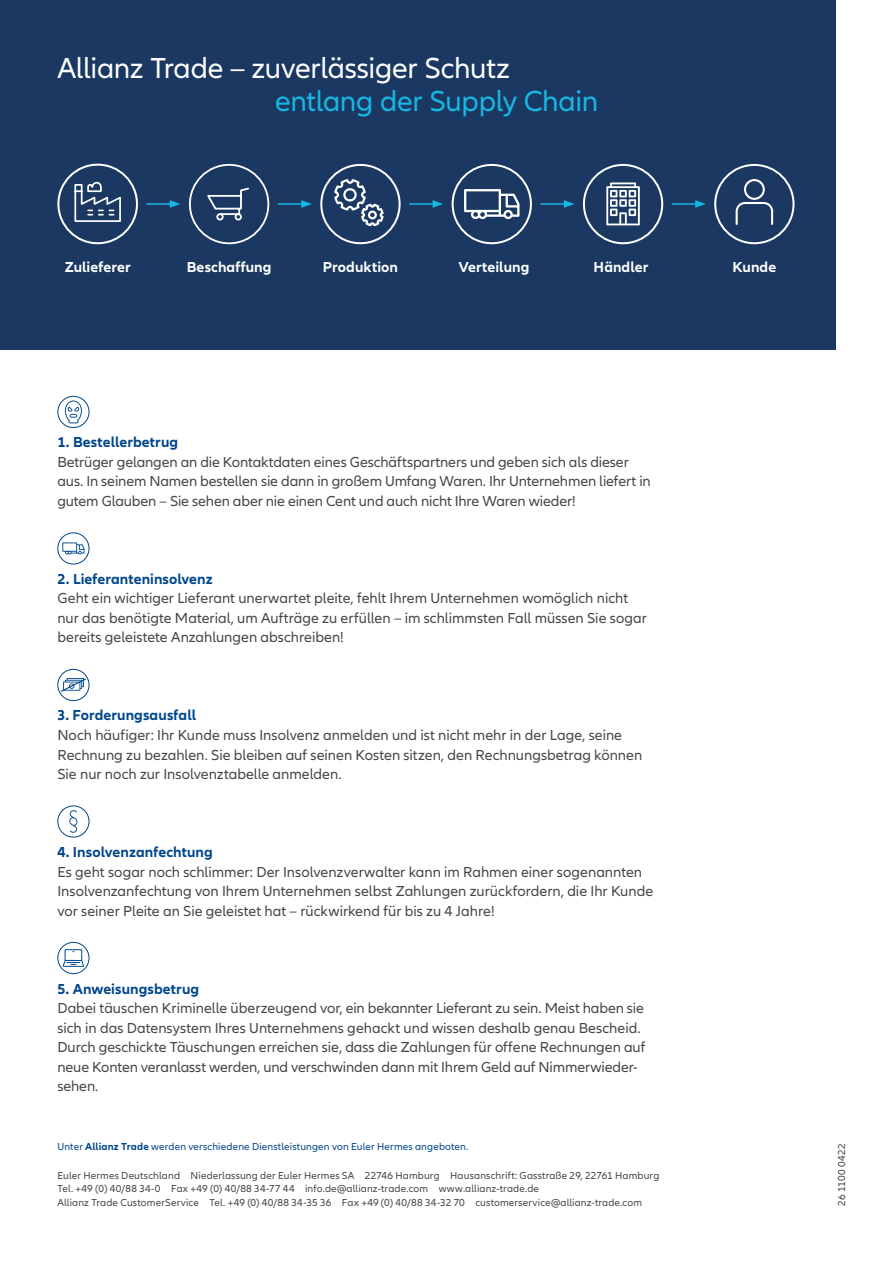
<style>
.page{position:relative;width:893px;height:1263px;background:#fff}
.page>*{position:absolute;margin:0;border:0;box-sizing:border-box;transform-origin:0 0}
.t1{font:30px "Allianz Neo";letter-spacing:-.01em;color:#fff}
.t2{font:30px "Allianz Neo";letter-spacing:-.015em;color:#16b8e3}
.t3{font:15px/19.5px "Allianz Neo";color:#454647}
.t4{font:700 15px "Allianz Neo";letter-spacing:.005em;color:#01468c}
.t5{font:700 15px "Allianz Neo";letter-spacing:.005em;color:#fff}
.t6{font:10.5px/13.5px "Allianz Neo";letter-spacing:.015em;color:#454647}
.t7{font:10.5px "Allianz Neo";letter-spacing:.015em;color:#01468c}
.s1{font-weight:700}
</style>
<div class="page">
<svg style="left:65px;top:400px;width:17px;height:23px"></svg>
<div style="left:57px;top:396px;width:32px;height:32px;border:1px solid #01468c;border-radius:50%"></div>
<svg style="left:62px;top:542px;width:22px;height:12px"></svg>
<div style="left:57px;top:532px;width:32px;height:32px;border:1px solid #01468c;border-radius:50%"></div>
<svg style="left:59px;top:677px;width:28px;height:16px"></svg>
<div style="left:57px;top:669px;width:32px;height:32px;border:1px solid #01468c;border-radius:50%"></div>
<svg style="left:69px;top:810px;width:8px;height:23px"></svg>
<div style="left:57px;top:805px;width:32px;height:32px;border:1px solid #01468c;border-radius:50%"></div>
<svg style="left:63px;top:949px;width:21px;height:18px"></svg>
<div style="left:57px;top:942px;width:32px;height:32px;border:1px solid #01468c;border-radius:50%"></div>
<div style="left:0;top:0;width:836px;height:350px;background:#1a3862"></div>
<svg style="left:464px;top:189px;width:55px;height:30px"></svg>
<div style="left:452px;top:164px;width:80px;height:80px;border:2px solid #fff;border-radius:50%"></div>
<div style="left:57px;top:164px;width:81px;height:80px;border:2px solid #fff;border-radius:50%"></div>
<svg style="left:74px;top:181px;width:47px;height:41px"></svg>
<div style="left:189px;top:164px;width:80px;height:80px;border:2px solid #fff;border-radius:50%"></div>
<svg style="left:207px;top:187px;width:43px;height:34px"></svg>
<div style="left:320px;top:164px;width:81px;height:80px;border:2px solid #fff;border-radius:50%"></div>
<svg style="left:334px;top:179px;width:50px;height:47px"></svg>
<div style="left:583px;top:164px;width:80px;height:80px;border:2px solid #fff;border-radius:50%"></div>
<svg style="left:606px;top:182px;width:34px;height:43px"></svg>
<div style="left:714px;top:164px;width:80px;height:80px;border:2px solid #fff;border-radius:50%"></div>
<svg style="left:736px;top:179px;width:37px;height:46px"></svg>
<hr style="left:146px;top:203px;width:26px;height:2px;background:#16b8e3">
<svg style="left:170px;top:200px;width:10px;height:8px"></svg>
<hr style="left:278px;top:203px;width:26px;height:2px;background:#16b8e3">
<svg style="left:301px;top:200px;width:11px;height:8px"></svg>
<hr style="left:409px;top:203px;width:26px;height:2px;background:#16b8e3">
<svg style="left:433px;top:200px;width:10px;height:8px"></svg>
<hr style="left:540px;top:203px;width:26px;height:2px;background:#16b8e3">
<svg style="left:564px;top:200px;width:10px;height:8px"></svg>
<hr style="left:672px;top:203px;width:25px;height:2px;background:#16b8e3">
<svg style="left:695px;top:200px;width:11px;height:8px"></svg>
<h1 class="t1" style="left:57px;top:51px;width:454px">Allianz Trade – zuverlässiger Schutz</h1>
<h1 class="t2" style="left:275px;top:84px;width:324px">entlang der Supply Chain</h1>
<p class="t5" style="left:65px;top:258px;width:68px">Zulieferer</p>
<p class="t5" style="left:187px;top:258px;width:86px">Beschaffung</p>
<p class="t5" style="left:323px;top:258px;width:77px">Produktion</p>
<p class="t5" style="left:458px;top:258px;width:72px">Verteilung</p>
<p class="t5" style="left:594px;top:258px;width:56px">Händler</p>
<p class="t5" style="left:732px;top:258px;width:45px">Kunde</p>
<p class="t4" style="left:57px;top:434px;width:122px">1. Bestellerbetrug</p>
<p class="t3" style="left:57px;top:453px;width:595px">Betrüger gelangen an die Kontaktdaten eines Geschäftspartners und geben sich als dieser aus. In seinem Namen bestellen sie dann in großem Umfang Waren. Ihr Unternehmen liefert in gutem Glauben – Sie sehen aber nie einen Cent und auch nicht Ihre Waren wieder!</p>
<p class="t4" style="left:57px;top:570px;width:157px">2. Lieferanteninsolvenz</p>
<p class="t3" style="left:57px;top:589px;width:591px">Geht ein wichtiger Lieferant unerwartet pleite, fehlt Ihrem Unternehmen womöglich nicht nur das benötigte Material, um Aufträge zu erfüllen – im schlimmsten Fall müssen Sie sogar bereits geleistete Anzahlungen abschreiben!</p>
<p class="t4" style="left:57px;top:707px;width:140px">3. Forderungsausfall</p>
<p class="t3" style="left:57px;top:726px;width:586px">Noch häufiger: Ihr Kunde muss Insolvenz anmelden und ist nicht mehr in der Lage, seine<br>Rechnung zu bezahlen. Sie bleiben auf seinen Kosten sitzen, den Rechnungsbetrag können<br>Sie nur noch zur Insolvenztabelle anmelden.</p>
<p class="t4" style="left:57px;top:843px;width:157px">4. Insolvenzanfechtung</p>
<p class="t3" style="left:57px;top:862px;width:597px">Es geht sogar noch schlimmer: Der Insolvenzverwalter kann im Rahmen einer sogenannten<br>Insolvenzanfechtung von Ihrem Unternehmen selbst Zahlungen zurückfordern, die Ihr Kunde vor seiner Pleite an Sie geleistet hat – rückwirkend für bis zu 4 Jahre!</p>
<p class="t4" style="left:57px;top:980px;width:143px">5. Anweisungsbetrug</p>
<p class="t3" style="left:57px;top:999px;width:590px">Dabei täuschen Kriminelle überzeugend vor, ein bekannter Lieferant zu sein. Meist haben sie sich in das Datensystem Ihres Unternehmens gehackt und wissen deshalb genau Bescheid.<br>Durch geschickte Täuschungen erreichen sie, dass die Zahlungen für offene Rechnungen auf neue Konten veranlasst werden, und verschwinden dann mit Ihrem Geld auf Nimmerwieder&shy;sehen.</p>
<p class="t7" style="left:57px;top:1140px;width:413px">Unter <span class="s1">Allianz Trade</span> werden verschiedene Dienstleistungen von Euler Hermes angeboten.</p>
<p class="t6" style="left:57px;top:1168px;width:603px">Euler Hermes Deutschland Niederlassung der Euler Hermes SA 22746 Hamburg Hausanschrift: Gasstraße 29, 22761 Hamburg<br>Tel. +49 (0) 40/88 34-0 Fax +49 (0) 40/88 34-77 44 info.de@allianz-trade.com www.allianz-trade.de<br>Allianz Trade CustomerService Tel. +49 (0) 40/88 34-35 36 Fax +49 (0) 40/88 34-32 70 customerservice@allianz-trade.com</p>
<p class="t6" style="left:835px;top:1205px;width:63px;rotate:-90deg">26 1100 0422</p>
</div>
